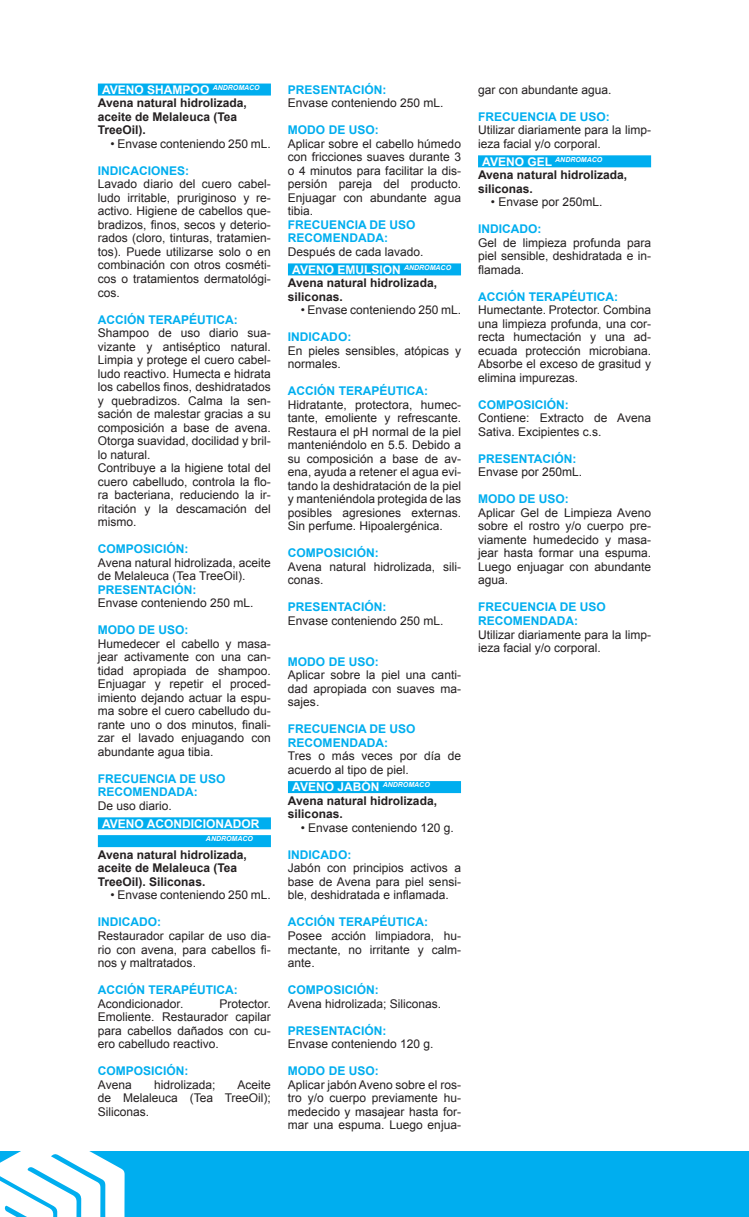
<style>
.page{position:relative;width:749px;height:1217px;background:#fff}
.page>*{position:absolute;margin:0;border:0;box-sizing:border-box;transform-origin:0 0}
.Texto{font:12px/13.5px "Arial";color:#231f20;text-align:justify}
.Sub_Titulo_copy_2{font:700 12px/13.5px "Arial";color:#00aeef}
.Droga{font:700 12px/13.5px "Arial";color:#231f20}
.Presentación{font:12px "Arial";color:#231f20}
.Nombre_Laboratorio{font:700 12px "Arial";color:#fff}
.Nombre_Laboratorio-2{font:italic 700 7.05px "Arial";color:#fff}
.s1{font-style:normal;font-size:12px}
</style>
<div class="page">
<div style="left:0;top:1151px;width:748px;height:65px;background:#00aeef"></div>
<svg style="left:0;top:1151px;width:124px;height:65px"></svg>
<div style="left:98px;top:83px;width:173px;height:12px;background:#00aeef"></div>
<div style="left:98px;top:817px;width:173px;height:12px;background:#00aeef"></div>
<div style="left:98px;top:834px;width:173px;height:12px;background:#00aeef"></div>
<div style="left:288px;top:263px;width:173px;height:12px;background:#00aeef"></div>
<div style="left:288px;top:780px;width:173px;height:12px;background:#00aeef"></div>
<div style="left:478px;top:155px;width:173px;height:12px;background:#00aeef"></div>
<p class="Nombre_Laboratorio" style="left:102px;top:82px;width:159px">AVENO SHAMPOO <sup>ANDROMACO</sup></p>
<p class="Droga" style="left:98px;top:97px;width:150px">Avena natural hidrolizada, aceite de Melaleuca (Tea<br>TreeOil).</p>
<p class="Presentación" style="left:111px;top:136px;width:162px">• Envase conteniendo 250 mL.</p>
<p class="Sub_Titulo_copy_2" style="left:98px;top:164px;width:93px">INDICACIONES:</p>
<p class="Texto" style="left:98px;top:177px;width:174px">Lavado diario del cuero cabel&shy;ludo irritable, pruriginoso y re&shy;activo. Higiene de cabellos que&shy;bradizos, finos, secos y deterio&shy;rados (cloro, tinturas, tratamien&shy;tos). Puede utilizarse solo o en combinación con otros cosméti&shy;cos o tratamientos dermatológi&shy;cos.</p>
<p class="Sub_Titulo_copy_2" style="left:98px;top:313px;width:141px">ACCIÓN TERAPÉUTICA:</p>
<p class="Texto" style="left:98px;top:326px;width:174px">Shampoo de uso diario sua&shy;vizante y antiséptico natural.<br>Limpia y protege el cuero cabel&shy;ludo reactivo. Humecta e hidrata los cabellos finos, deshidratados y quebradizos. Calma la sen&shy;sación de malestar gracias a su composición a base de avena.<br>Otorga suavidad, docilidad y bril&shy;lo natural.</p>
<p class="Texto" style="left:98px;top:461px;width:174px">Contribuye a la higiene total del cuero cabelludo, controla la flo&shy;ra bacteriana, reduciendo la ir&shy;ritación y la descamación del mismo.</p>
<p class="Sub_Titulo_copy_2" style="left:98px;top:542px;width:92px">COMPOSICIÓN:</p>
<p class="Texto" style="left:98px;top:555px;width:174px">Avena natural hidrolizada, aceite de Melaleuca (Tea TreeOil).</p>
<p class="Sub_Titulo_copy_2" style="left:98px;top:583px;width:100px">PRESENTACIÓN:</p>
<p class="Texto" style="left:98px;top:596px;width:157px">Envase conteniendo 250 mL.</p>
<p class="Sub_Titulo_copy_2" style="left:98px;top:623px;width:92px">MODO DE USO:</p>
<p class="Texto" style="left:98px;top:636px;width:174px">Humedecer el cabello y masa&shy;jear activamente con una can&shy;tidad apropiada de shampoo.<br>Enjuagar y repetir el proced&shy;imiento dejando actuar la espu&shy;ma sobre el cuero cabelludo du&shy;rante uno o dos minutos, finali&shy;zar el lavado enjuagando con abundante agua tibia.</p>
<p class="Sub_Titulo_copy_2" style="left:98px;top:772px;width:129px">FRECUENCIA DE USO<br>RECOMENDADA:</p>
<p class="Texto" style="left:98px;top:798px;width:76px">De uso diario.</p>
<p class="Nombre_Laboratorio" style="left:102px;top:815px;width:159px">AVENO ACONDICIONADOR</p>
<p class="Nombre_Laboratorio-2" style="left:206px;top:834px;width:49px">ANDROMACO</p>
<p class="Droga" style="left:98px;top:848px;width:150px">Avena natural hidrolizada, aceite de Melaleuca (Tea<br>TreeOil). Siliconas.</p>
<p class="Presentación" style="left:111px;top:887px;width:162px">• Envase conteniendo 250 mL.</p>
<p class="Sub_Titulo_copy_2" style="left:98px;top:915px;width:65px">INDICADO:</p>
<p class="Texto" style="left:98px;top:928px;width:174px">Restaurador capilar de uso dia&shy;rio con avena, para cabellos fi&shy;nos y maltratados.</p>
<p class="Sub_Titulo_copy_2" style="left:98px;top:983px;width:141px">ACCIÓN TERAPÉUTICA:</p>
<p class="Texto" style="left:98px;top:996px;width:87px">Acondicionador.</p>
<p class="Texto" style="left:98px;top:996px;width:174px;text-indent:122px">Protector.<br>Emoliente. Restaurador capilar para cabellos dañados con cu&shy;ero cabelludo reactivo.</p>
<p class="Sub_Titulo_copy_2" style="left:98px;top:1064px;width:92px">COMPOSICIÓN:</p>
<p class="Texto" style="left:98px;top:1077px;width:35px">Avena</p>
<p class="Texto" style="left:154px;top:1077px;width:63px">hidrolizada;</p>
<p class="Texto" style="left:98px;top:1077px;width:174px;text-indent:140px">Aceite de Melaleuca (Tea TreeOil); Siliconas.</p>
<p class="Sub_Titulo_copy_2" style="left:288px;top:83px;width:100px">PRESENTACIÓN:</p>
<p class="Texto" style="left:288px;top:96px;width:157px">Envase conteniendo 250 mL.</p>
<p class="Sub_Titulo_copy_2" style="left:288px;top:124px;width:92px">MODO DE USO:</p>
<p class="Texto" style="left:288px;top:137px;width:174px">Aplicar sobre el cabello húmedo con fricciones suaves durante 3 o 4 minutos para facilitar la dis&shy;persión pareja del producto.<br>Enjuagar con abundante agua tibia.</p>
<p class="Sub_Titulo_copy_2" style="left:288px;top:218px;width:129px">FRECUENCIA DE USO<br>RECOMENDADA:</p>
<p class="Texto" style="left:288px;top:245px;width:137px">Después de cada lavado.</p>
<p class="Nombre_Laboratorio" style="left:292px;top:261px;width:160px">AVENO EMULSION <sup>ANDROMACO</sup></p>
<p class="Droga" style="left:288px;top:276px;width:150px">Avena natural hidrolizada, siliconas.</p>
<p class="Presentación" style="left:300px;top:302px;width:162px">• Envase conteniendo 250 mL.</p>
<p class="Sub_Titulo_copy_2" style="left:288px;top:330px;width:65px">INDICADO:</p>
<p class="Texto" style="left:288px;top:344px;width:174px">En pieles sensibles, atópicas y normales.</p>
<p class="Sub_Titulo_copy_2" style="left:288px;top:384px;width:141px">ACCIÓN TERAPÉUTICA:</p>
<p class="Texto" style="left:288px;top:398px;width:174px">Hidratante, protectora, humec&shy;tante, emoliente y refrescante.<br>Restaura el pH normal de la piel manteniéndolo en 5.5. Debido a su composición a base de av&shy;ena, ayuda a retener el agua evi&shy;tando la deshidratación de la piel y manteniéndola protegida de las posibles agresiones externas.<br>Sin perfume. Hipoalergénica.</p>
<p class="Sub_Titulo_copy_2" style="left:288px;top:546px;width:92px">COMPOSICIÓN:</p>
<p class="Texto" style="left:288px;top:560px;width:174px">Avena natural hidrolizada, sili&shy;conas.</p>
<p class="Sub_Titulo_copy_2" style="left:288px;top:600px;width:100px">PRESENTACIÓN:</p>
<p class="Texto" style="left:288px;top:614px;width:157px">Envase conteniendo 250 mL.</p>
<p class="Sub_Titulo_copy_2" style="left:288px;top:654px;width:92px">MODO DE USO:</p>
<p class="Texto" style="left:288px;top:668px;width:174px">Aplicar sobre la piel una canti&shy;dad apropiada con suaves ma&shy;sajes.</p>
<p class="Sub_Titulo_copy_2" style="left:288px;top:722px;width:129px">FRECUENCIA DE USO<br>RECOMENDADA:</p>
<p class="Texto" style="left:288px;top:749px;width:174px">Tres o más veces por día de acuerdo al tipo de piel.</p>
<p class="Nombre_Laboratorio" style="left:292px;top:779px;width:139px">AVENO JABÓN <sup>ANDROMACO</sup></p>
<p class="Droga" style="left:288px;top:794px;width:150px">Avena natural hidrolizada, siliconas.</p>
<p class="Presentación" style="left:300px;top:819px;width:154px">• Envase conteniendo 120 g.</p>
<p class="Sub_Titulo_copy_2" style="left:288px;top:848px;width:65px">INDICADO:</p>
<p class="Texto" style="left:288px;top:861px;width:174px">Jabón con principios activos a base de Avena para piel sensi&shy;ble, deshidratada e inflamada.</p>
<p class="Sub_Titulo_copy_2" style="left:288px;top:915px;width:141px">ACCIÓN TERAPÉUTICA:</p>
<p class="Texto" style="left:288px;top:928px;width:174px">Posee acción limpiadora, hu&shy;mectante, no irritante y calm&shy;ante.</p>
<p class="Sub_Titulo_copy_2" style="left:288px;top:983px;width:92px">COMPOSICIÓN:</p>
<p class="Texto" style="left:288px;top:996px;width:155px">Avena hidrolizada; Siliconas.</p>
<p class="Sub_Titulo_copy_2" style="left:288px;top:1023px;width:100px">PRESENTACIÓN:</p>
<p class="Texto" style="left:288px;top:1036px;width:147px">Envase conteniendo 120 g.</p>
<p class="Sub_Titulo_copy_2" style="left:288px;top:1064px;width:92px">MODO DE USO:</p>
<p class="Texto" style="left:288px;top:1077px;width:174px">Aplicar jabón Aveno sobre el ros&shy;tro y/o cuerpo previamente hu&shy;medecido y masajear hasta for&shy;mar una espuma. Luego enjua-</p>
<p class="Texto" style="left:478px;top:83px;width:135px">gar con abundante agua.</p>
<p class="Sub_Titulo_copy_2" style="left:478px;top:110px;width:133px">FRECUENCIA DE USO:</p>
<p class="Texto" style="left:478px;top:123px;width:174px">Utilizar diariamente para la limp&shy;ieza facial y/o corporal.</p>
<p class="Nombre_Laboratorio-2" style="left:482px;top:154px;width:121px"><span class="s1">AVENO GEL</span> ANDROMACO</p>
<p class="Droga" style="left:478px;top:168px;width:150px">Avena natural hidrolizada, siliconas.</p>
<p class="Presentación" style="left:490px;top:194px;width:113px">• Envase por 250mL.</p>
<p class="Sub_Titulo_copy_2" style="left:478px;top:222px;width:65px">INDICADO:</p>
<p class="Texto" style="left:478px;top:236px;width:174px">Gel de limpieza profunda para piel sensible, deshidratada e in&shy;flamada.</p>
<p class="Sub_Titulo_copy_2" style="left:478px;top:290px;width:141px">ACCIÓN TERAPÉUTICA:</p>
<p class="Texto" style="left:478px;top:303px;width:174px">Humectante. Protector. Combina una limpieza profunda, una cor&shy;recta humectación y una ad&shy;ecuada protección microbiana.<br>Absorbe el exceso de grasitud y elimina impurezas.</p>
<p class="Sub_Titulo_copy_2" style="left:478px;top:398px;width:92px">COMPOSICIÓN:</p>
<p class="Texto" style="left:478px;top:411px;width:174px">Contiene: Extracto de Avena<br>Sativa. Excipientes c.s.</p>
<p class="Sub_Titulo_copy_2" style="left:478px;top:452px;width:100px">PRESENTACIÓN:</p>
<p class="Texto" style="left:478px;top:465px;width:106px">Envase por 250mL.</p>
<p class="Sub_Titulo_copy_2" style="left:478px;top:492px;width:92px">MODO DE USO:</p>
<p class="Texto" style="left:478px;top:506px;width:174px">Aplicar Gel de Limpieza Aveno sobre el rostro y/o cuerpo pre&shy;viamente humedecido y masa&shy;jear hasta formar una espuma.<br>Luego enjuagar con abundante agua.</p>
<p class="Sub_Titulo_copy_2" style="left:478px;top:600px;width:129px">FRECUENCIA DE USO<br>RECOMENDADA:</p>
<p class="Texto" style="left:478px;top:627px;width:174px">Utilizar diariamente para la limp&shy;ieza facial y/o corporal.</p>
</div>
